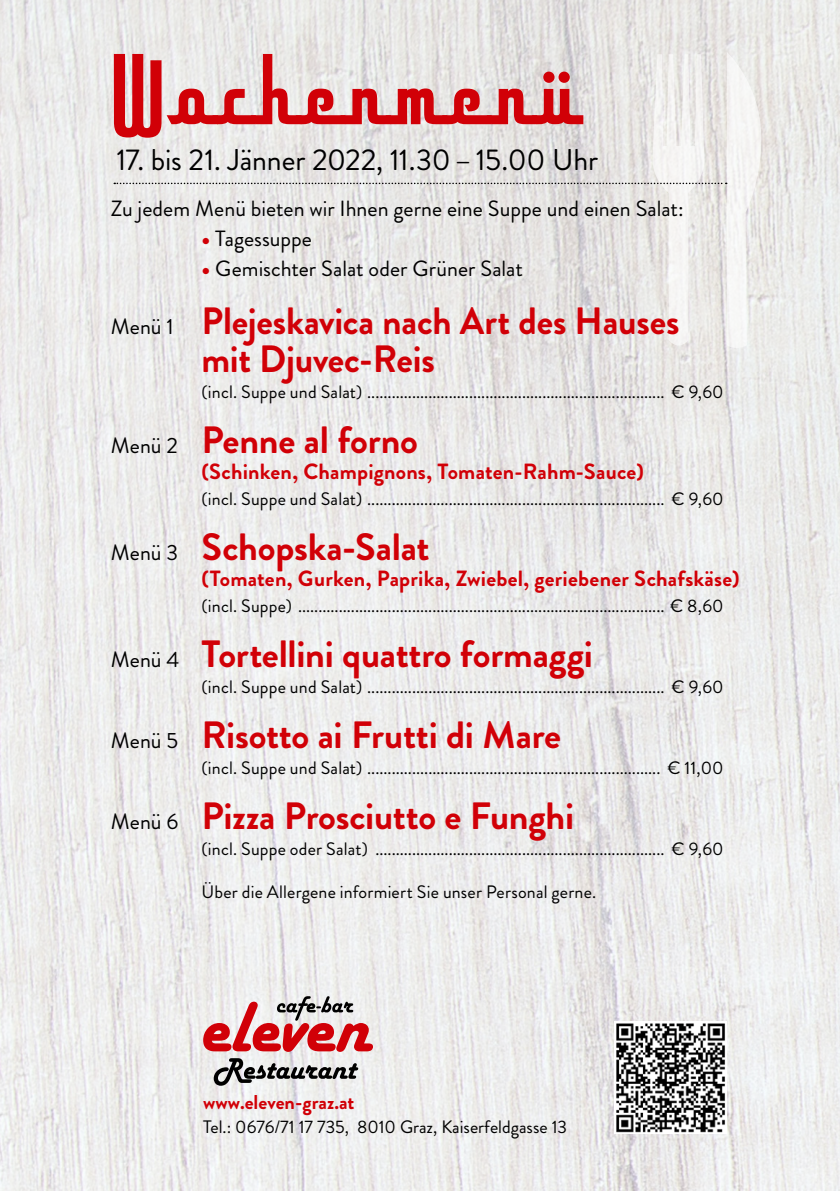
<style>
.page{position:relative;width:840px;height:1191px;background:#fff}
.page>*{position:absolute;margin:0;border:0;box-sizing:border-box;transform-origin:0 0}
.t1{font:700 88px "Armstrong";color:#d10007}
.t2{font:700 38px/38px "Brandon Grotesque";letter-spacing:-.005em;color:#d10007}
.t3{font:30px "Brandon Grotesque";letter-spacing:-.005em;color:#000}
.t4{font:22px "Brandon Grotesque";color:#000}
.t5{font:700 22px "Brandon Grotesque";letter-spacing:.01em;color:#d10007}
.t6{font:700 20px "Brandon Grotesque";color:#d10007}
.t7{font:18px "Brandon Grotesque";letter-spacing:.01em;color:#000}
.s1{font-weight:900;color:#d10007}
.s2{font-weight:400;font-size:22px;color:#000}
</style>
<div class="page">
<img style="left:0;top:0;width:839px;height:1191px">
<svg style="left:214px;top:1058px;width:144px;height:27px"></svg>
<svg style="left:203px;top:996px;width:170px;height:56px"></svg>
<svg style="left:114px;top:52px;width:647px;height:296px;background:#e7e5e4"></svg>
<img style="left:613px;top:1021px;width:112px;height:112px">
<h1 class="t1" style="left:99px;top:32px;width:484px">Wochenmenü</h1>
<h3 class="t3" style="left:116px;top:139px;width:483px">17. bis 21. Jänner 2022, 11.30–15.00 Uhr</h3>
<p class="t4" style="left:111px;top:193px;width:574px">Zu jedem Menü bieten wir Ihnen gerne eine Suppe und einen Salat:</p>
<p class="t4" style="left:201px;top:223px;width:112px"><span class="s1">•</span> Tagessuppe</p>
<p class="t4" style="left:201px;top:253px;width:323px"><span class="s1">•</span> Gemischter Salat oder Grüner Salat</p>
<h2 class="t2" style="left:201px;top:302px;width:479px;text-indent:-91px"><span class="s2">Menü 1</span> Plejeskavica nach Art des Hauses mit Djuvec-Reis</h2>
<p class="t7" style="left:201px;top:379px;width:523px">(incl. Suppe und Salat) ......................................................................... € 9,60</p>
<h2 class="t2" style="left:111px;top:421px;width:309px"><span class="s2">Menü 2</span> Penne al forno</h2>
<p class="t5" style="left:201px;top:456px;width:443px">(Schinken, Champignons, Tomaten-Rahm-Sauce)</p>
<p class="t7" style="left:201px;top:486px;width:523px">(incl. Suppe und Salat) ......................................................................... € 9,60</p>
<h2 class="t2" style="left:111px;top:528px;width:320px"><span class="s2">Menü 3</span> Schopska-Salat</h2>
<p class="t5" style="left:201px;top:563px;width:539px">(Tomaten, Gurken, Paprika, Zwiebel, geriebener Schafskäse)</p>
<p class="t7" style="left:201px;top:593px;width:523px">(incl. Suppe) .......................................................................................... € 8,60</p>
<h2 class="t2" style="left:111px;top:635px;width:483px"><span class="s2">Menü 4</span> Tortellini quattro formaggi</h2>
<p class="t7" style="left:201px;top:674px;width:523px">(incl. Suppe und Salat) ......................................................................... € 9,60</p>
<h2 class="t2" style="left:111px;top:716px;width:451px"><span class="s2">Menü 5</span> Risotto ai Frutti di Mare</h2>
<p class="t7" style="left:201px;top:755px;width:523px">(incl. Suppe und Salat) ........................................................................ € 11,00</p>
<h2 class="t2" style="left:111px;top:797px;width:465px"><span class="s2">Menü 6</span> Pizza Prosciutto e Funghi</h2>
<p class="t7" style="left:201px;top:836px;width:523px">(incl. Suppe oder Salat) ....................................................................... € 9,60</p>
<p class="t7" style="left:201px;top:879px;width:396px">Über die Allergene informiert Sie unser Personal gerne.</p>
<p class="t6" style="left:203px;top:1088px;width:153px">www.eleven-graz.at</p>
<p class="t7" style="left:203px;top:1114px;width:365px">Tel.: 0676/71 17 735, 8010 Graz, Kaiserfeldgasse 13</p>
</div>
